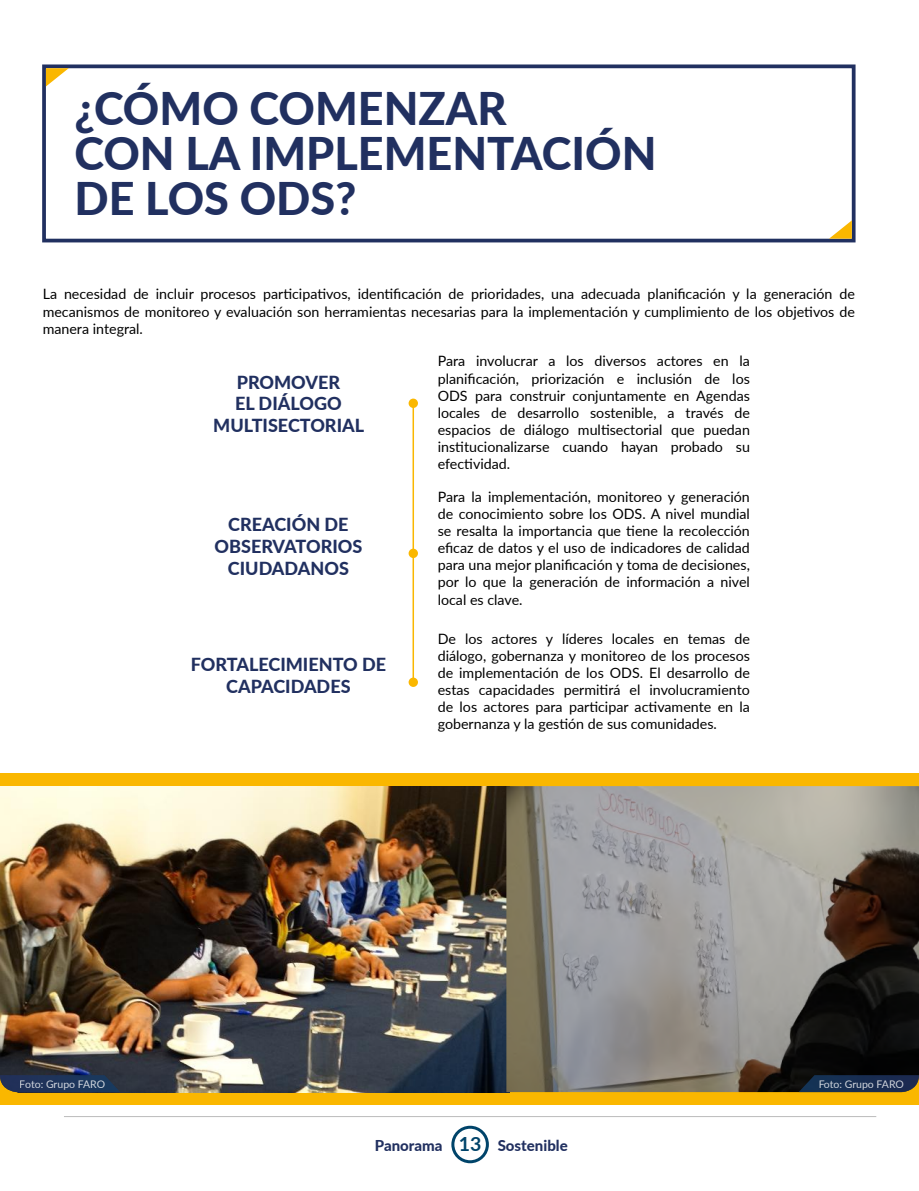
<style>
.page{position:relative;width:919px;height:1191px;background:#fff}
.page>*{position:absolute;margin:0;border:0;box-sizing:border-box;transform-origin:0 0}
.t1{font:800 45px/45px "Lato";color:#213060}
.t2{font:800 18px/21.6px "Lato";color:#213060;text-align:center}
.t3{font:800 15px "Lato";color:#213060}
.t4{font:14.25px/17.1px "Lato";color:#000;text-align:justify}
.t5{font:10.5px "Lato";letter-spacing:-.005em;color:#fff}
.s1{font-weight:700;font-size:19.5px;color:#00446a}
</style>
<div class="page">
<div style="left:451px;top:1125px;width:38px;height:38px;border:3px solid #00446a;border-radius:50%"></div>
<hr style="left:64px;top:1116px;width:812px;height:1px;background:#bcbcbc">
<div style="left:0;top:773px;width:918px;height:331px;background:#fab700"></div>
<img style="left:0;top:786px;width:506px;height:306px">
<img style="left:506px;top:786px;width:412px;height:306px">
<div style="left:42px;top:64px;width:813px;height:178px;border:4px solid #213060"></div>
<hr style="left:412px;top:403px;width:2px;height:282px;background:#fab700">
<svg style="left:408px;top:398px;width:10px;height:10px"></svg>
<svg style="left:408px;top:548px;width:10px;height:10px"></svg>
<svg style="left:408px;top:677px;width:10px;height:10px"></svg>
<svg style="left:829px;top:220px;width:22px;height:19px"></svg>
<svg style="left:46px;top:68px;width:23px;height:18px"></svg>
<svg style="left:798px;top:1075px;width:120px;height:17px;background:#1b2e4a"></svg>
<svg style="left:0;top:1075px;width:120px;height:18px;background:#263854"></svg>
<h1 class="t1" style="left:74px;top:84px;width:583px">¿CÓMO COMENZAR<br>CON LA IMPLEMENTACIÓN<br>DE LOS ODS?</h1>
<p class="t4" style="left:43px;top:285px;width:813px">La necesidad de incluir procesos participativos, identificación de prioridades, una adecuada planificación y la generación de mecanismos de monitoreo y evaluación son herramientas necesarias para la implementación y cumplimiento de los objetivos de manera integral.</p>
<p class="t4" style="left:437px;top:352px;width:314px">Para involucrar a los diversos actores en la planificación, priorización e inclusión de los ODS para construir conjuntamente en Agendas locales de desarrollo sostenible, a través de espacios de diálogo multisectorial que puedan institucionalizarse cuando hayan probado su efectividad.</p>
<p class="t4" style="left:437px;top:487px;width:314px">Para la implementación, monitoreo y generación de conocimiento sobre los ODS. A nivel mundial se resalta la importancia que tiene la recolección eficaz de datos y el uso de indicadores de calidad para una mejor planificación y toma de decisiones, por lo que la generación de información a nivel local es clave.</p>
<p class="t4" style="left:437px;top:629px;width:314px">De los actores y líderes locales en temas de diálogo, gobernanza y monitoreo de los procesos de implementación de los ODS. El desarrollo de estas capacidades permitirá el involucramiento de los actores para participar activamente en la gobernanza y la gestión de sus comunidades.</p>
<p class="t2" style="left:213px;top:371px;width:152px">PROMOVER<br>EL DIÁLOGO<br>MULTISECTORIAL</p>
<p class="t2" style="left:214px;top:513px;width:149px">CREACIÓN DE<br>OBSERVATORIOS<br>CIUDADANOS</p>
<p class="t2" style="left:191px;top:653px;width:197px">FORTALECIMIENTO DE<br>CAPACIDADES</p>
<p class="t5" style="left:20px;top:1076px;width:87px">Foto: Grupo FARO</p>
<p class="t5" style="left:818px;top:1076px;width:87px">Foto: Grupo FARO</p>
<p class="t3" style="left:375px;top:1134px;width:194px">Panorama <span class="s1">13</span> Sostenible</p>
</div>
